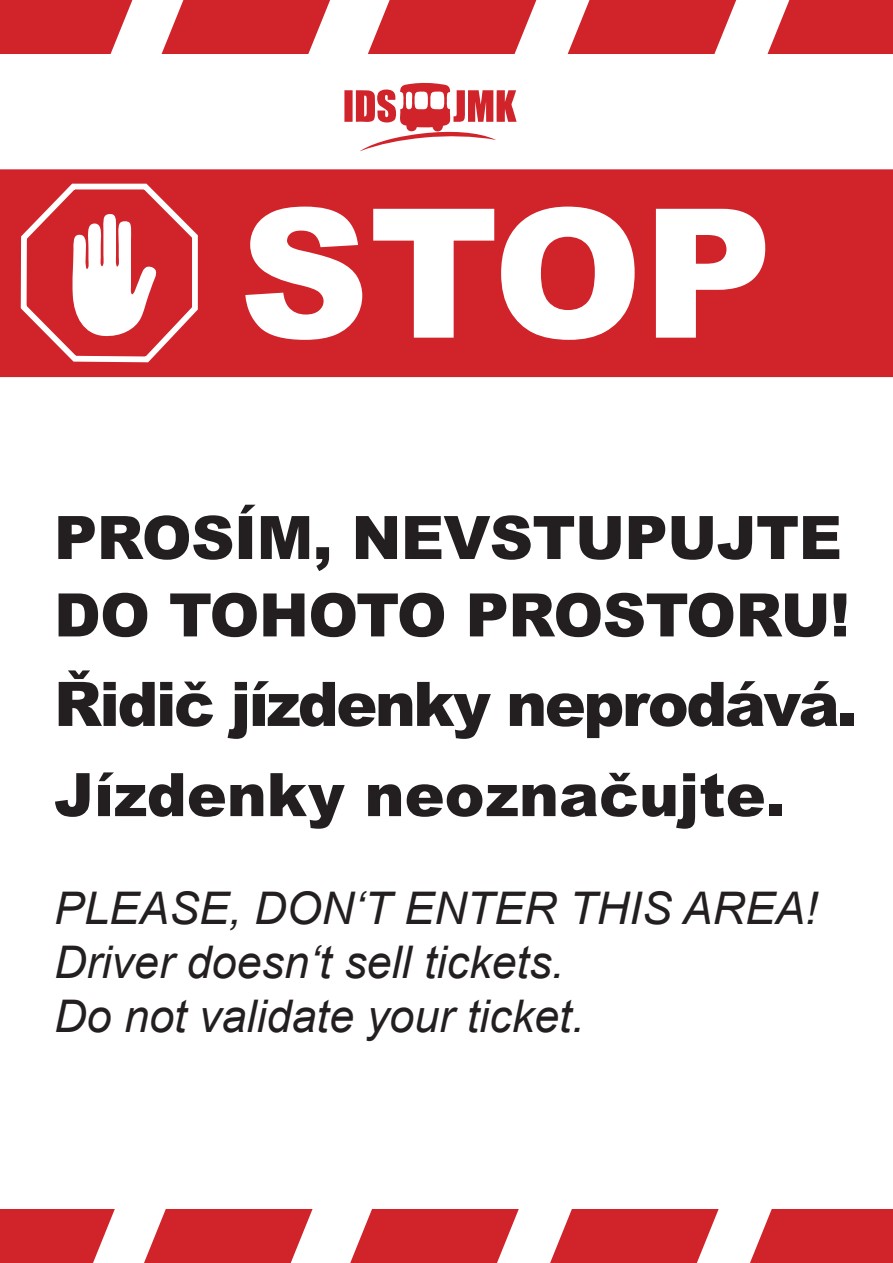
<style>
.page{position:relative;width:893px;height:1263px;background:#fff}
.page>*{position:absolute;margin:0;border:0;box-sizing:border-box;transform-origin:0 0}
.t1{font:900 180px "Arial";color:#fff}
.t2{font:900 61.5px "Arial";letter-spacing:-.04em;color:#231f20}
.t3{font:900 60px/77.4px "Arial";letter-spacing:-.01em;color:#231f20}
.t4{font:italic 45px "Arial";color:#231f20}
</style>
<div class="page">
<svg style="left:162px;top:0;width:168px;height:54px;background:#d63e44"></svg>
<svg style="left:368px;top:0;width:168px;height:54px;background:#d63e44"></svg>
<svg style="left:568px;top:0;width:168px;height:54px;background:#d63e44"></svg>
<svg style="left:767px;top:0;width:126px;height:54px;background:#d5363d"></svg>
<svg style="left:0;top:0;width:132px;height:54px;background:#d4343a"></svg>
<svg style="left:144px;top:1209px;width:169px;height:54px;background:#d73f46"></svg>
<svg style="left:350px;top:1209px;width:169px;height:54px;background:#d73f46"></svg>
<svg style="left:550px;top:1209px;width:169px;height:54px;background:#d73f46"></svg>
<svg style="left:750px;top:1209px;width:143px;height:54px;background:#d4333a"></svg>
<svg style="left:0;top:1209px;width:115px;height:54px;background:#d5383e"></svg>
<div style="left:1px;top:170px;width:891px;height:206px;background:#d1232a"></div>
<div style="left:0;top:169px;width:893px;height:208px;border:2px solid #d1232a"></div>
<svg style="left:344px;top:82px;width:173px;height:69px"></svg>
<svg style="left:20px;top:183px;width:178px;height:180px"></svg>
<p class="t1" style="left:239px;top:143px;width:535px">STOP</p>
<p class="t3" style="left:54px;top:497px;width:797px">PROSÍM, NEVSTUPUJTE<br>DO TOHOTO PROSTORU!</p>
<p class="t2" style="left:54px;top:659px;width:805px">Řidič jízdenky neprodává.</p>
<p class="t3" style="left:54px;top:754px;width:733px">Jízdenky neoznačujte.</p>
<p class="t4" style="left:54px;top:879px;width:765px">PLEASE, DON‘T ENTER THIS AREA!</p>
<p class="t4" style="left:54px;top:933px;width:512px">Driver doesn‘t sell tickets.</p>
<p class="t4" style="left:54px;top:987px;width:532px">Do not validate your ticket.</p>
</div>
